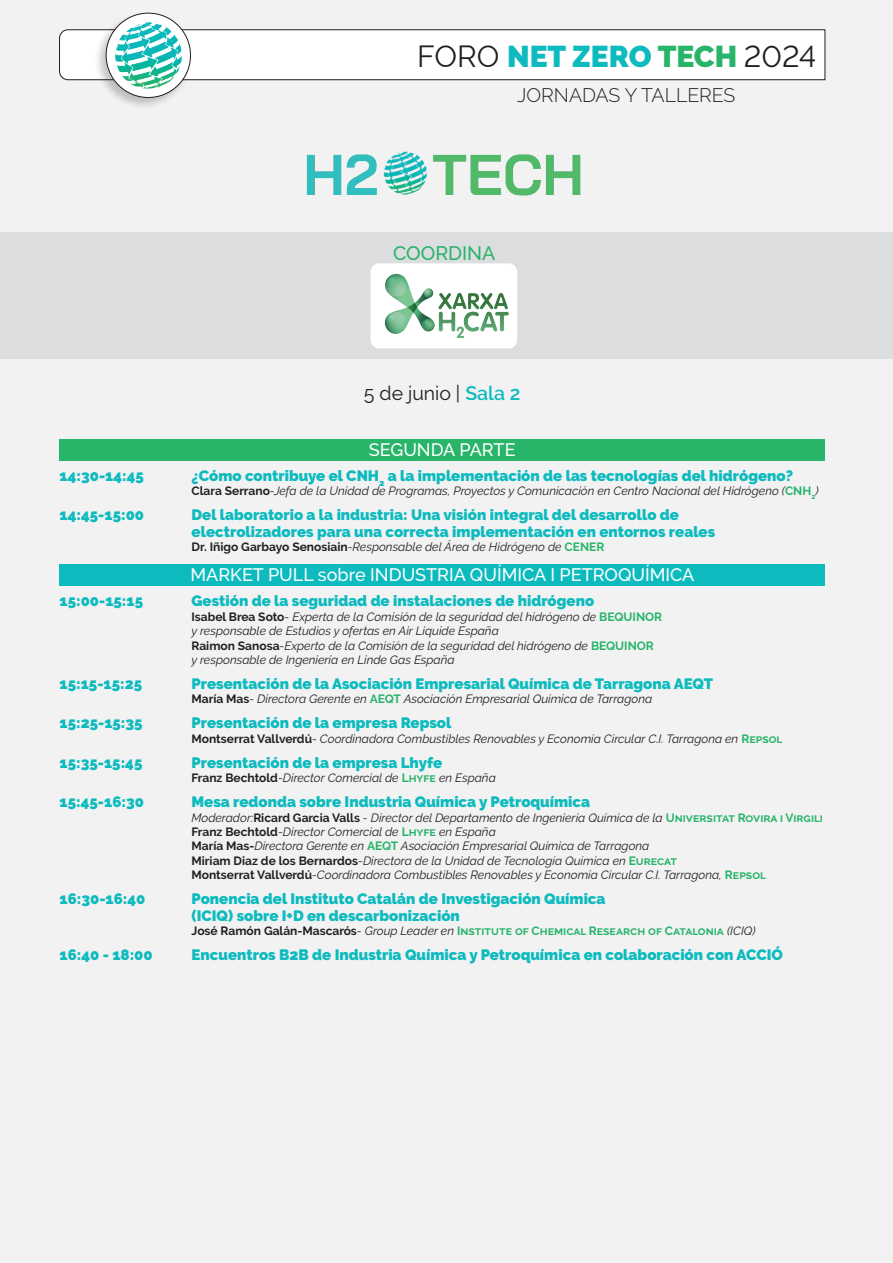
<style>
.page{position:relative;width:893px;height:1263px;background:#f2f2f3}
.page>*{position:absolute;margin:0;border:0;box-sizing:border-box;transform-origin:0 0}
.t1{font:30px "Raleway";color:#231f20}
.t2{font:300 19.5px "Raleway";color:#231f20}
.t3{font:19.5px "Raleway";color:#231f20}
.t4{font:500 19.5px "Raleway";color:#28b469}
.t5{font:500 18px "Raleway";color:#fff}
.t6{font:900 15px/16.5px "Raleway";color:#0dbbbf}
.t7{font:italic 12px/14.4px "Raleway";color:#231f20}
.t8{font:700 12px "Raleway";color:#28b469}
.s1{font-weight:900;color:#0dbbbf}
.s2{font-weight:900;color:#28b469}
.s3{font-weight:600;color:#0dbbbf}
.s4{font-weight:700;font-style:normal}
.s5{font-weight:700;font-style:normal;color:#28b469}
.s6{color:#231f20}
.s7{font-weight:400;font-style:italic;color:#231f20}
</style>
<div class="page">
<div style="left:59px;top:29px;width:766px;height:51px;background:#fff"></div>
<div style="left:94px;top:11px;width:98px;height:99px;background:#231f20;opacity:.25"></div>
<div style="left:106px;top:13px;width:84px;height:84px;background:#fff;border-radius:50%"></div>
<img style="left:115px;top:22px;width:67px;height:67px">
<img style="left:306px;top:151px;width:275px;height:45px">
<div style="left:60px;top:439px;width:765px;height:21px;background:#28b469"></div>
<div style="left:60px;top:564px;width:765px;height:21px;background:#0dbbbf"></div>
<div style="left:0;top:232px;width:893px;height:126px;background:#dcdddf"></div>
<img style="left:371px;top:263px;width:146px;height:85px">
<h1 class="t1" style="left:417px;top:39px;width:400px">FORO <span class="s1">NET ZERO</span> <span class="s2">TECH</span> 2024</h1>
<h2 class="t2" style="left:517px;top:84px;width:220px">JORNADAS Y TALLERES</h2>
<h2 class="t4" style="left:393px;top:242px;width:104px">COORDINA</h2>
<h2 class="t3" style="left:364px;top:382px;width:158px">5 de junio | <span class="s3">Sala 2</span></h2>
<h3 class="t5" style="left:369px;top:439px;width:148px">SEGUNDA PARTE</h3>
<p class="t6" style="left:60px;top:467px;width:86px">14:30-14:45</p>
<p class="t6" style="left:192px;top:467px;width:603px">¿Cómo contribuye el CNH<sub>2</sub> a la implementación de las tecnologías del hidrógeno?</p>
<p class="t7" style="left:192px;top:484px;width:628px"><span class="s4">Clara Serrano</span>-Jefa de la Unidad de Programas, Proyectos y Comunicación en Centro Nacional del Hidrógeno (<span class="s5">CNH</span><sub>2</sub>)</p>
<p class="t6" style="left:60px;top:507px;width:86px">14:45-15:00</p>
<p class="t6" style="left:192px;top:507px;width:525px">Del laboratorio a la industria: Una visión integral del desarrollo de electrolizadores para una correcta implementación en entornos reales</p>
<p class="t7" style="left:192px;top:540px;width:414px"><span class="s4">Dr. Iñigo Garbayo Senosiain</span>-Responsable del Área de Hidrógeno de <span class="s5">CENER</span></p>
<h3 class="t5" style="left:191px;top:565px;width:505px">MARKET PULL sobre INDUSTRIA QUÍMICA I PETROQUÍMICA</h3>
<p class="t6" style="left:60px;top:593px;width:85px">15:00-15:15</p>
<p class="t6" style="left:192px;top:593px;width:404px">Gestión de la seguridad de instalaciones de hidrógeno</p>
<p class="t7" style="left:192px;top:609px;width:472px"><span class="s4">Isabel Brea Soto</span>- Experta de la Comisión de la seguridad del hidrógeno de <span class="s5">BEQUINOR </span>y responsable de Estudios y ofertas en Air Liquide España<br><span class="s4">Raimon Sanosa</span>-Experto de la Comisión de la seguridad del hidrógeno de <span class="s5">BEQUINOR </span>y responsable de Ingeniería en Linde Gas España</p>
<p class="t6" style="left:60px;top:675px;width:84px">15:15-15:25</p>
<p class="t6" style="left:192px;top:675px;width:523px">Presentación de la Asociación Empresarial Química de Tarragona AEQT</p>
<p class="t7" style="left:192px;top:692px;width:462px"><span class="s4">María Mas</span>- Directora Gerente en <span class="s5">AEQT</span> Asociación Empresarial Química de Tarragona</p>
<p class="t6" style="left:60px;top:715px;width:85px">15:25-15:35</p>
<p class="t6" style="left:192px;top:715px;width:261px">Presentación de la empresa Repsol</p>
<p class="t7" style="left:192px;top:731px;width:592px"><span class="s4">Montserrat Vallverdú</span>- Coordinadora Combustibles Renovables y Economía Circular C.I. Tarragona en <span class="s5">Repsol</span></p>
<p class="t6" style="left:60px;top:754px;width:84px">15:35-15:45</p>
<p class="t6" style="left:192px;top:754px;width:252px">Presentación de la empresa Lhyfe</p>
<p class="t7" style="left:192px;top:771px;width:306px"><span class="s4">Franz Bechtold</span>-Director Comercial de <span class="s5">Lhyfe</span> en España</p>
<p class="t6" style="left:60px;top:794px;width:86px">15:45-16:30</p>
<p class="t6" style="left:192px;top:794px;width:400px">Mesa redonda sobre Industria Química y Petroquímica</p>
<p class="t7" style="left:192px;top:810px;width:633px">Moderador:<span class="s4">Ricard Garcia Valls</span> - Director del Departamento de Ingeniería Química de la <span class="s5">Universitat Rovira i Virgili </span><span class="s4">Franz Bechtold</span>-Director Comercial de <span class="s5">Lhyfe</span> en España<br><span class="s4">María Mas-</span>Directora Gerente en <span class="s5">AEQT</span> Asociación Empresarial Química de Tarragona<br><span class="s4">Miriam Diaz de los Bernardos</span>-Directora de la Unidad de Tecnología Química en <span class="s5">Eurecat<br></span><span class="s4">Montserrat Vallverdú</span>-Coordinadora Combustibles Renovables y Economía Circular C.I. Tarragona, <span class="s5">Repsol</span></p>
<p class="t6" style="left:60px;top:891px;width:87px">16:30-16:40</p>
<p class="t6" style="left:192px;top:891px;width:416px">Ponencia del Instituto Catalán de Investigación Química (ICIQ) sobre I+D en descarbonización</p>
<p class="t8" style="left:192px;top:924px;width:566px"><span class="s6">José Ramón Galán-Mascarós</span><span class="s7">- Group Leader en</span> Institute of Chemical Research of Catalonia <span class="s7">(ICIQ)</span></p>
<p class="t6" style="left:60px;top:947px;width:95px">16:40 - 18:00</p>
<p class="t6" style="left:192px;top:947px;width:593px">Encuentros B2B de Industria Química y Petroquímica en colaboración con ACCIÓ</p>
</div>
